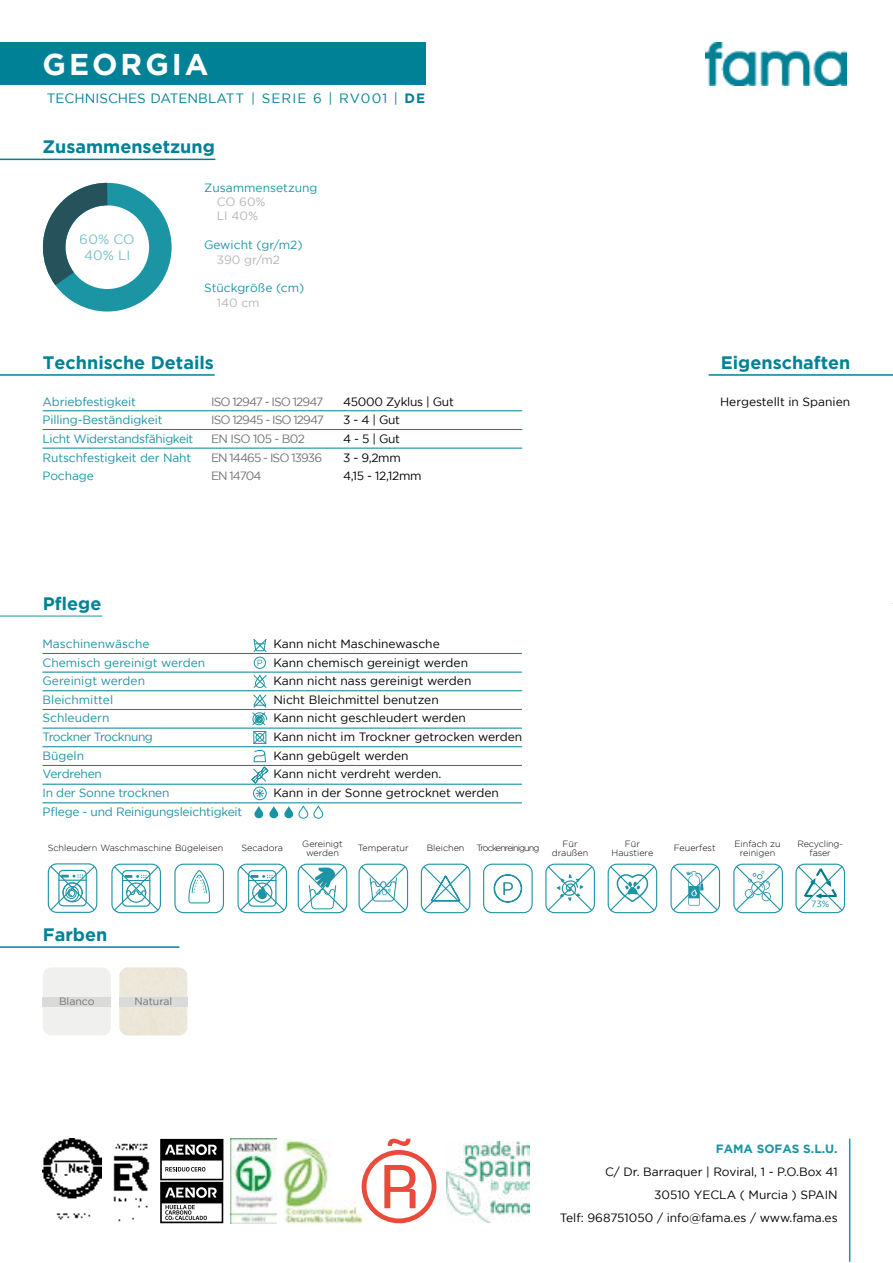
<style>
.page{position:relative;width:893px;height:1263px;background:#fff}
.page>*{position:absolute;margin:0;border:0;box-sizing:border-box;transform-origin:0 0}
.t1{font:700 30px "Gotham";letter-spacing:.1em;color:#fff}
.t2{font:700 18px "Gotham";color:#008196}
.t3{font:18px "Gotham";color:#007d8f}
.t4{font:13.5px "Gotham";color:#008196}
.t5{font:13.5px/16.2px "Gotham";color:#1a93a5;text-align:center}
.t6{font:12px/18.6px "Gotham";color:#000;text-align:right}
.t7{font:12px/18.6px "Gotham";letter-spacing:-.01em;color:#1a93a5}
.t8{font:12px/18.6px "Gotham";letter-spacing:-.075em;color:#737373}
.t9{font:12px/18.6px "Gotham";letter-spacing:-.025em;color:#000}
.t10{font:12px "Gotham";color:#1a94a6}
.t11{font:12px/14.4px "Gotham";color:#b5b5b5}
.t12{font:700 12px "Gotham";color:#1a93a5}
.t13{font:10.5px "Gotham";color:#737373}
.t14{font:300 9px/9px "Gotham";color:#000;text-align:center}
.t15{font:300 9px "Gotham";letter-spacing:-.1em;color:#000}
.t16{font:9px "Gotham";color:#1a93a5}
.s1{font-weight:700}
</style>
<div class="page">
<hr style="left:0;top:946px;width:179px;height:2px;background:#008196">
<hr style="left:849px;top:1139px;width:1px;height:123px;background:#1a93a5">
<div style="left:0;top:43px;width:425px;height:42px;background:#008196"></div>
<img style="left:706px;top:43px;width:140px;height:42px">
<hr style="left:0;top:616px;width:102px;height:1px;background:#1a93a5">
<hr style="left:0;top:374px;width:215px;height:2px;background:#008196">
<hr style="left:0;top:159px;width:215px;height:1px;background:#008196">
<svg style="left:42px;top:182px;width:130px;height:130px"></svg>
<hr style="left:709px;top:374px;width:184px;height:2px;background:#008196">
<hr style="left:43px;top:410px;width:479px;height:1px;background:#008196">
<hr style="left:43px;top:429px;width:479px;height:1px;background:#008196">
<hr style="left:43px;top:448px;width:479px;height:1px;background:#008196">
<hr style="left:43px;top:653px;width:479px;height:1px;background:#008196">
<hr style="left:43px;top:672px;width:479px;height:1px;background:#008196">
<hr style="left:43px;top:690px;width:479px;height:1px;background:#008196">
<hr style="left:43px;top:709px;width:479px;height:1px;background:#008196">
<hr style="left:43px;top:728px;width:479px;height:1px;background:#008196">
<hr style="left:43px;top:746px;width:479px;height:1px;background:#008196">
<hr style="left:43px;top:765px;width:479px;height:1px;background:#008196">
<div style="left:254px;top:657px;width:12px;height:12px;border:1px solid #1a93a5;border-radius:50%"></div>
<svg style="left:254px;top:806px;width:70px;height:13px"></svg>
<img style="left:113px;top:1143px;width:37px;height:79px">
<img style="left:43px;top:1139px;width:58px;height:81px">
<img style="left:231px;top:1139px;width:45px;height:85px">
<img style="left:284px;top:1140px;width:80px;height:84px">
<svg style="left:160px;top:1139px;width:63px;height:84px"></svg>
<svg style="left:362px;top:1139px;width:74px;height:84px"></svg>
<img style="left:446px;top:1141px;width:83px;height:82px">
<div style="left:111px;top:864px;width:50px;height:49px;border:1px solid #1d93a5;border-radius:9px"></div>
<div style="left:174px;top:864px;width:50px;height:49px;border:1px solid #1d93a5;border-radius:9px"></div>
<svg style="left:188px;top:870px;width:22px;height:33px"></svg>
<div style="left:237px;top:864px;width:50px;height:49px;border:1px solid #1d93a5;border-radius:9px"></div>
<div style="left:298px;top:864px;width:49px;height:49px;border:1px solid #1d93a5;border-radius:9px"></div>
<div style="left:670px;top:864px;width:50px;height:49px;border:1px solid #1d93a5;border-radius:9px"></div>
<div style="left:608px;top:864px;width:49px;height:49px;border:1px solid #1d93a5;border-radius:9px"></div>
<div style="left:359px;top:864px;width:49px;height:49px;border:1px solid #1d93a5;border-radius:9px"></div>
<div style="left:421px;top:864px;width:49px;height:49px;border:1px solid #1d93a5;border-radius:9px"></div>
<div style="left:733px;top:864px;width:50px;height:49px;border:1px solid #1d93a5;border-radius:9px"></div>
<svg style="left:113px;top:865px;width:47px;height:47px"></svg>
<svg style="left:239px;top:865px;width:47px;height:47px"></svg>
<svg style="left:360px;top:865px;width:47px;height:47px"></svg>
<svg style="left:422px;top:865px;width:47px;height:47px"></svg>
<svg style="left:609px;top:865px;width:47px;height:47px"></svg>
<svg style="left:672px;top:864px;width:47px;height:47px"></svg>
<svg style="left:735px;top:864px;width:47px;height:47px"></svg>
<div style="left:545px;top:864px;width:50px;height:49px;border:1px solid #1d93a5;border-radius:9px"></div>
<svg style="left:546px;top:865px;width:47px;height:47px"></svg>
<div style="left:48px;top:863px;width:49px;height:50px;border:1px solid #1d93a5;border-radius:9px"></div>
<svg style="left:49px;top:865px;width:47px;height:47px"></svg>
<div style="left:795px;top:864px;width:50px;height:49px;border:1px solid #1d93a5;border-radius:9px"></div>
<svg style="left:797px;top:865px;width:47px;height:47px"></svg>
<div style="left:253px;top:786px;width:14px;height:14px;border:1px solid #1a93a5;border-radius:50%"></div>
<hr style="left:43px;top:784px;width:479px;height:1px;background:#008196">
<hr style="left:43px;top:802px;width:479px;height:1px;background:#008196">
<div style="left:483px;top:864px;width:50px;height:49px;border:1px solid #1d93a5;border-radius:9px"></div>
<svg style="left:493px;top:874px;width:30px;height:29px"></svg>
<div style="left:43px;top:998px;width:68px;height:9px;background:#dadada"></div>
<div style="left:119px;top:967px;width:68px;height:68px;background:#ebe7d9"></div>
<div style="left:119px;top:998px;width:68px;height:9px;background:#dadada"></div>
<svg style="left:253px;top:639px;width:14px;height:27px"></svg>
<svg style="left:252px;top:694px;width:15px;height:50px"></svg>
<svg style="left:251px;top:750px;width:18px;height:48px"></svg>
<svg style="left:299px;top:865px;width:47px;height:47px"></svg>
<svg style="left:253px;top:675px;width:14px;height:13px"></svg>
<h1 class="t1" style="left:43px;top:47px;width:168px">GEORGIA</h1>
<p class="t4" style="left:47px;top:91px;width:380px">TECHNISCHES DATENBLATT | SERIE 6 | RV001 | <span class="s1">DE</span></p>
<h2 class="t2" style="left:43px;top:136px;width:174px">Zusammensetzung</h2>
<p class="t5" style="left:80px;top:231px;width:56px">60% CO<br>40% LI</p>
<p class="t10" style="left:204px;top:181px;width:115px">Zusammensetzung</p>
<p class="t11" style="left:217px;top:194px;width:50px">CO 60%<br>LI 40%</p>
<p class="t10" style="left:204px;top:238px;width:100px">Gewicht (gr/m2)</p>
<p class="t11" style="left:217px;top:252px;width:65px">390 gr/m2</p>
<p class="t10" style="left:204px;top:282px;width:102px">Stückgröße (cm)</p>
<p class="t11" style="left:217px;top:295px;width:44px">140 cm</p>
<h2 class="t2" style="left:43px;top:352px;width:172px">Technische Details</h2>
<p class="t7" style="left:43px;top:392px;width:152px">Abriebfestigkeit<br>Pilling-Beständigkeit<br>Licht Widerstandsfähigkeit<br>Rutschfestigkeit der Naht<br>Pochage</p>
<p class="t8" style="left:211px;top:392px;width:114px">ISO 12947 - ISO 12947<br>ISO 12945 - ISO 12947<br>EN ISO 105 - B02<br>EN 14465 - ISO 13936<br>EN 14704</p>
<p class="t9" style="left:343px;top:392px;width:112px">45000 Zyklus | Gut<br>3 - 4 | Gut<br>4 - 5 | Gut<br>3 - 9,2mm<br>4,15 - 12,12mm</p>
<h2 class="t2" style="left:43px;top:593px;width:60px">Pflege</h2>
<p class="t7" style="left:43px;top:634px;width:201px">Maschinenwäsche<br>Chemisch gereinigt werden<br>Gereinigt werden<br>Bleichmittel<br>Schleudern<br>Trockner Trocknung<br>Bügeln<br>Verdrehen<br>In der Sonne trocknen<br>Pflege - und Reinigungsleichtigkeit</p>
<p class="t6" style="left:273px;top:634px;width:250px;text-align:left">Kann nicht Maschinewasche<br>Kann chemisch gereinigt werden<br>Kann nicht nass gereinigt werden<br>Nicht Bleichmittel benutzen<br>Kann nicht geschleudert werden<br>Kann nicht im Trockner getrocken werden<br>Kann gebügelt werden<br>Kann nicht verdreht werden.<br>Kann in der Sonne getrocknet werden</p>
<h2 class="t2" style="left:721px;top:352px;width:131px">Eigenschaften</h2>
<p class="t6" style="left:720px;top:392px;width:132px">Hergestellt in Spanien</p>
<p class="t14" style="left:427px;top:843px;width:39px">Bleichen</p>
<p class="t14" style="left:735px;top:839px;width:47px">Einfach zu reinigen</p>
<h2 class="t3" style="left:502px;top:879px;width:14px">P</h2>
<p class="t14" style="left:241px;top:843px;width:43px">Secadora</p>
<p class="t14" style="left:302px;top:839px;width:42px">Gereinigt werden</p>
<p class="t14" style="left:674px;top:843px;width:43px">Feuerfest</p>
<p class="t14" style="left:563px;top:839px;width:17px">Für</p>
<p class="t14" style="left:612px;top:839px;width:43px">Für<br>Haustiere</p>
<p class="t14" style="left:48px;top:843px;width:177px">Schleudern Waschmaschine Bügeleisen</p>
<p class="t14" style="left:552px;top:848px;width:38px">draußen</p>
<p class="t15" style="left:476px;top:843px;width:64px">Trockenreinigung</p>
<p class="t14" style="left:358px;top:843px;width:52px">Temperatur</p>
<p class="t16" style="left:375px;top:887px;width:17px">40º</p>
<p class="t14" style="left:797px;top:839px;width:47px">Recycling&shy;faser</p>
<p class="t16" style="left:811px;top:898px;width:20px">73%</p>
<h2 class="t2" style="left:43px;top:924px;width:66px">Farben</h2>
<p class="t13" style="left:59px;top:996px;width:37px">Blanco</p>
<p class="t13" style="left:134px;top:996px;width:39px">Natural</p>
<p class="t12" style="left:716px;top:1142px;width:123px">FAMA SOFAS S.L.U.</p>
<p class="t6" style="left:560px;top:1160px;width:279px;line-height:23px">C/ Dr. Barraquer | Roviral, 1 - P.O.Box 41<br>30510 YECLA ( Murcia ) SPAIN<br>Telf: 968751050 / info@fama.es / www.fama.es</p>
</div>
